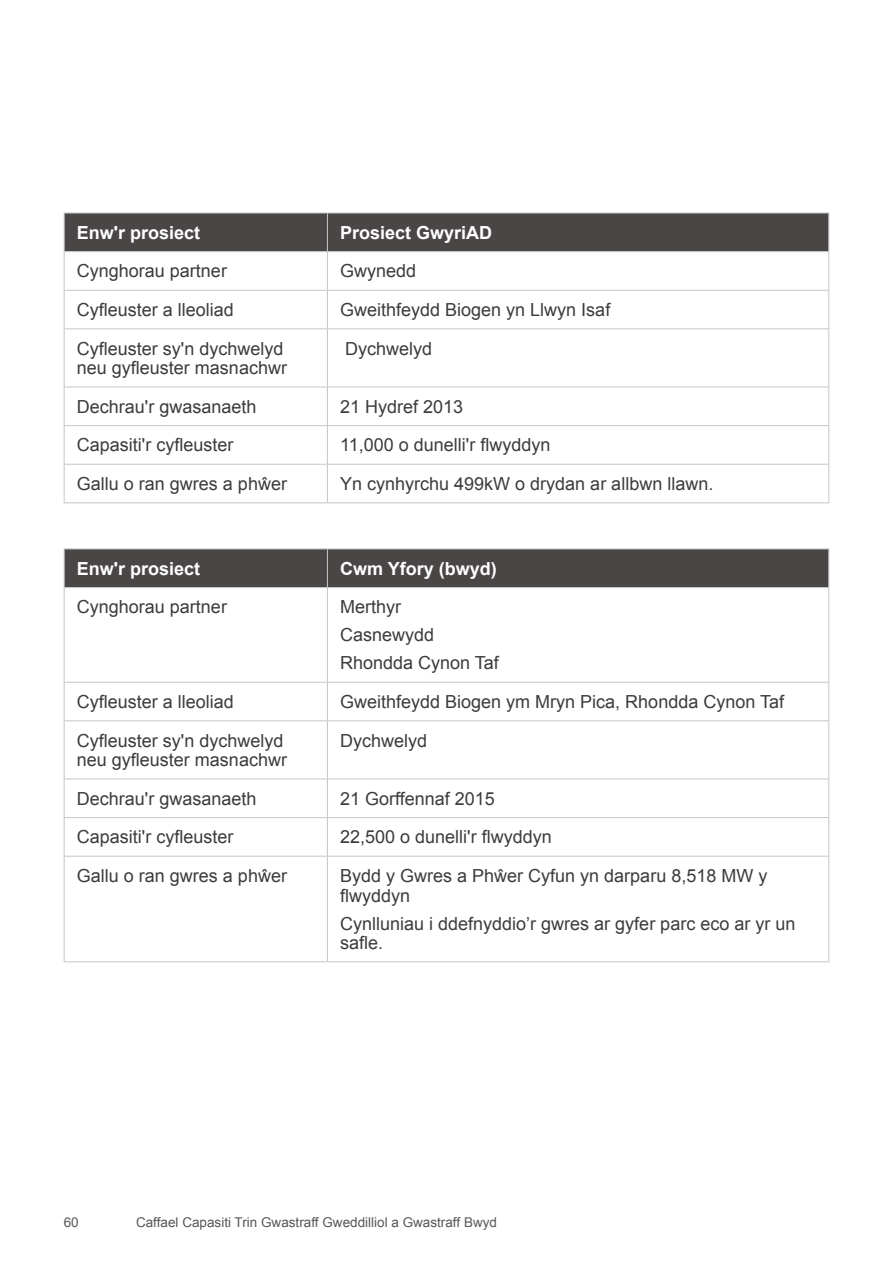
<style>
.page{position:relative;width:893px;height:1263px;background:#fff}
.page>*{position:absolute;margin:0;border:0;box-sizing:border-box;transform-origin:0 0}
.Table_text{font:18px/19.5px "Arial";color:#3c3c3b}
.Table_header_text{font:700 18px "Arial";color:#fff}
.t1{font:13.5px "Arial";color:#575756}
</style>
<div class="page">
<div style="left:65px;top:214px;width:763px;height:37px;background:#4a4645"></div>
<svg style="left:65px;top:252px;width:763px;height:212px"></svg>
<hr style="left:64px;top:252px;width:1px;height:38px;background:#c6c6c6">
<hr style="left:327px;top:252px;width:1px;height:38px;background:#c6c6c6">
<hr style="left:828px;top:252px;width:1px;height:38px;background:#c6c6c6">
<hr style="left:64px;top:290px;width:263px;height:1px;background:#c6c6c6">
<hr style="left:64px;top:291px;width:1px;height:37px;background:#c6c6c6">
<hr style="left:327px;top:290px;width:502px;height:1px;background:#c6c6c6">
<hr style="left:327px;top:291px;width:1px;height:37px;background:#c6c6c6">
<hr style="left:828px;top:291px;width:1px;height:37px;background:#c6c6c6">
<hr style="left:64px;top:328px;width:263px;height:1px;background:#c6c6c6">
<hr style="left:64px;top:329px;width:1px;height:58px;background:#c6c6c6">
<hr style="left:327px;top:328px;width:502px;height:1px;background:#c6c6c6">
<hr style="left:327px;top:329px;width:1px;height:58px;background:#c6c6c6">
<hr style="left:828px;top:329px;width:1px;height:58px;background:#c6c6c6">
<hr style="left:64px;top:387px;width:263px;height:1px;background:#c6c6c6">
<hr style="left:64px;top:387px;width:1px;height:38px;background:#c6c6c6">
<hr style="left:327px;top:387px;width:502px;height:1px;background:#c6c6c6">
<hr style="left:327px;top:387px;width:1px;height:38px;background:#c6c6c6">
<hr style="left:828px;top:387px;width:1px;height:38px;background:#c6c6c6">
<hr style="left:64px;top:425px;width:263px;height:1px;background:#c6c6c6">
<hr style="left:64px;top:426px;width:1px;height:38px;background:#c6c6c6">
<hr style="left:327px;top:425px;width:502px;height:1px;background:#c6c6c6">
<hr style="left:327px;top:426px;width:1px;height:38px;background:#c6c6c6">
<hr style="left:828px;top:426px;width:1px;height:38px;background:#c6c6c6">
<hr style="left:64px;top:464px;width:263px;height:1px;background:#c6c6c6">
<hr style="left:64px;top:465px;width:1px;height:37px;background:#c6c6c6">
<hr style="left:327px;top:464px;width:502px;height:1px;background:#c6c6c6">
<hr style="left:327px;top:465px;width:1px;height:37px;background:#c6c6c6">
<hr style="left:828px;top:465px;width:1px;height:37px;background:#c6c6c6">
<hr style="left:64px;top:502px;width:263px;height:1px;background:#c6c6c6">
<hr style="left:327px;top:502px;width:502px;height:1px;background:#c6c6c6">
<hr style="left:64px;top:213px;width:263px;height:1px;background:#c6c6c6">
<hr style="left:64px;top:213px;width:1px;height:38px;background:#c6c6c6">
<hr style="left:327px;top:213px;width:502px;height:1px;background:#c6c6c6">
<hr style="left:327px;top:213px;width:1px;height:38px;background:#c6c6c6">
<hr style="left:828px;top:213px;width:1px;height:38px;background:#c6c6c6">
<hr style="left:64px;top:251px;width:263px;height:1px;background:#c6c6c6">
<hr style="left:327px;top:251px;width:502px;height:1px;background:#c6c6c6">
<div style="left:65px;top:550px;width:763px;height:37px;background:#4a4645"></div>
<svg style="left:65px;top:681px;width:763px;height:175px"></svg>
<hr style="left:64px;top:588px;width:1px;height:94px;background:#c6c6c6">
<hr style="left:327px;top:588px;width:1px;height:94px;background:#c6c6c6">
<hr style="left:828px;top:588px;width:1px;height:94px;background:#c6c6c6">
<hr style="left:64px;top:682px;width:263px;height:1px;background:#c6c6c6">
<hr style="left:64px;top:682px;width:1px;height:38px;background:#c6c6c6">
<hr style="left:327px;top:682px;width:502px;height:1px;background:#c6c6c6">
<hr style="left:327px;top:682px;width:1px;height:38px;background:#c6c6c6">
<hr style="left:828px;top:682px;width:1px;height:38px;background:#c6c6c6">
<hr style="left:64px;top:720px;width:263px;height:1px;background:#c6c6c6">
<hr style="left:64px;top:721px;width:1px;height:57px;background:#c6c6c6">
<hr style="left:327px;top:720px;width:502px;height:1px;background:#c6c6c6">
<hr style="left:327px;top:721px;width:1px;height:57px;background:#c6c6c6">
<hr style="left:828px;top:721px;width:1px;height:57px;background:#c6c6c6">
<hr style="left:64px;top:778px;width:263px;height:1px;background:#c6c6c6">
<hr style="left:64px;top:779px;width:1px;height:38px;background:#c6c6c6">
<hr style="left:327px;top:778px;width:502px;height:1px;background:#c6c6c6">
<hr style="left:327px;top:779px;width:1px;height:38px;background:#c6c6c6">
<hr style="left:828px;top:779px;width:1px;height:38px;background:#c6c6c6">
<hr style="left:64px;top:817px;width:263px;height:1px;background:#c6c6c6">
<hr style="left:64px;top:818px;width:1px;height:38px;background:#c6c6c6">
<hr style="left:327px;top:817px;width:502px;height:1px;background:#c6c6c6">
<hr style="left:327px;top:818px;width:1px;height:38px;background:#c6c6c6">
<hr style="left:828px;top:818px;width:1px;height:38px;background:#c6c6c6">
<hr style="left:64px;top:856px;width:263px;height:1px;background:#c6c6c6">
<hr style="left:64px;top:856px;width:1px;height:105px;background:#c6c6c6">
<hr style="left:327px;top:856px;width:502px;height:1px;background:#c6c6c6">
<hr style="left:327px;top:856px;width:1px;height:105px;background:#c6c6c6">
<hr style="left:828px;top:856px;width:1px;height:105px;background:#c6c6c6">
<hr style="left:64px;top:961px;width:263px;height:1px;background:#c6c6c6">
<hr style="left:327px;top:961px;width:502px;height:1px;background:#c6c6c6">
<hr style="left:64px;top:549px;width:263px;height:1px;background:#c6c6c6">
<hr style="left:64px;top:549px;width:1px;height:38px;background:#c6c6c6">
<hr style="left:327px;top:549px;width:502px;height:1px;background:#c6c6c6">
<hr style="left:327px;top:549px;width:1px;height:38px;background:#c6c6c6">
<hr style="left:828px;top:549px;width:1px;height:38px;background:#c6c6c6">
<hr style="left:64px;top:587px;width:263px;height:1px;background:#c6c6c6">
<hr style="left:327px;top:587px;width:502px;height:1px;background:#c6c6c6">
<p class="Table_header_text" style="left:77px;top:221px;width:125px">Enw'r prosiect</p>
<p class="Table_header_text" style="left:340px;top:221px;width:154px">Prosiect GwyriAD</p>
<p class="Table_text" style="left:77px;top:262px;width:152px">Cynghorau partner</p>
<p class="Table_text" style="left:340px;top:262px;width:78px">Gwynedd</p>
<p class="Table_text" style="left:77px;top:300px;width:159px">Cyfleuster a lleoliad</p>
<p class="Table_text" style="left:340px;top:300px;width:272px">Gweithfeydd Biogen yn Llwyn Isaf</p>
<p class="Table_text" style="left:77px;top:339px;width:212px">Cyfleuster sy'n dychwelyd neu gyfleuster masnachwr</p>
<p class="Table_text" style="left:345px;top:339px;width:89px">Dychwelyd</p>
<p class="Table_text" style="left:77px;top:397px;width:181px">Dechrau'r gwasanaeth</p>
<p class="Table_text" style="left:340px;top:397px;width:125px">21 Hydref 2013</p>
<p class="Table_text" style="left:77px;top:436px;width:158px">Capasiti'r cyfleuster</p>
<p class="Table_text" style="left:340px;top:436px;width:212px">11,000 o dunelli'r flwyddyn</p>
<p class="Table_text" style="left:77px;top:474px;width:212px">Gallu o ran gwres a phŵer</p>
<p class="Table_text" style="left:340px;top:474px;width:375px">Yn cynhyrchu 499kW o drydan ar allbwn llawn.</p>
<p class="Table_header_text" style="left:77px;top:556px;width:125px">Enw'r prosiect</p>
<p class="Table_header_text" style="left:340px;top:556px;width:158px">Cwm Yfory (bwyd)</p>
<p class="Table_text" style="left:77px;top:597px;width:152px">Cynghorau partner</p>
<p class="Table_text" style="left:340px;top:597px;width:63px">Merthyr</p>
<p class="Table_text" style="left:340px;top:625px;width:96px">Casnewydd</p>
<p class="Table_text" style="left:340px;top:653px;width:160px">Rhondda Cynon Taf</p>
<p class="Table_text" style="left:77px;top:692px;width:159px">Cyfleuster a lleoliad</p>
<p class="Table_text" style="left:340px;top:692px;width:445px">Gweithfeydd Biogen ym Mryn Pica, Rhondda Cynon Taf</p>
<p class="Table_text" style="left:77px;top:731px;width:212px">Cyfleuster sy'n dychwelyd neu gyfleuster masnachwr</p>
<p class="Table_text" style="left:340px;top:731px;width:89px">Dychwelyd</p>
<p class="Table_text" style="left:77px;top:789px;width:181px">Dechrau'r gwasanaeth</p>
<p class="Table_text" style="left:340px;top:789px;width:156px">21 Gorffennaf 2015</p>
<p class="Table_text" style="left:77px;top:827px;width:158px">Capasiti'r cyfleuster</p>
<p class="Table_text" style="left:340px;top:827px;width:213px">22,500 o dunelli'r flwyddyn</p>
<p class="Table_text" style="left:77px;top:866px;width:212px">Gallu o ran gwres a phŵer</p>
<p class="Table_text" style="left:340px;top:866px;width:429px">Bydd y Gwres a Phŵer Cyfun yn darparu 8,518 MW y flwyddyn</p>
<p class="Table_text" style="left:340px;top:914px;width:457px">Cynlluniau i ddefnyddio’r gwres ar gyfer parc eco ar yr un safle.</p>
<p class="t1" style="left:64px;top:1213px;width:17px">60</p>
<p class="t1" style="left:136px;top:1213px;width:362px">Caffael Capasiti Trin Gwastraff Gweddilliol a Gwastraff Bwyd</p>
</div>
